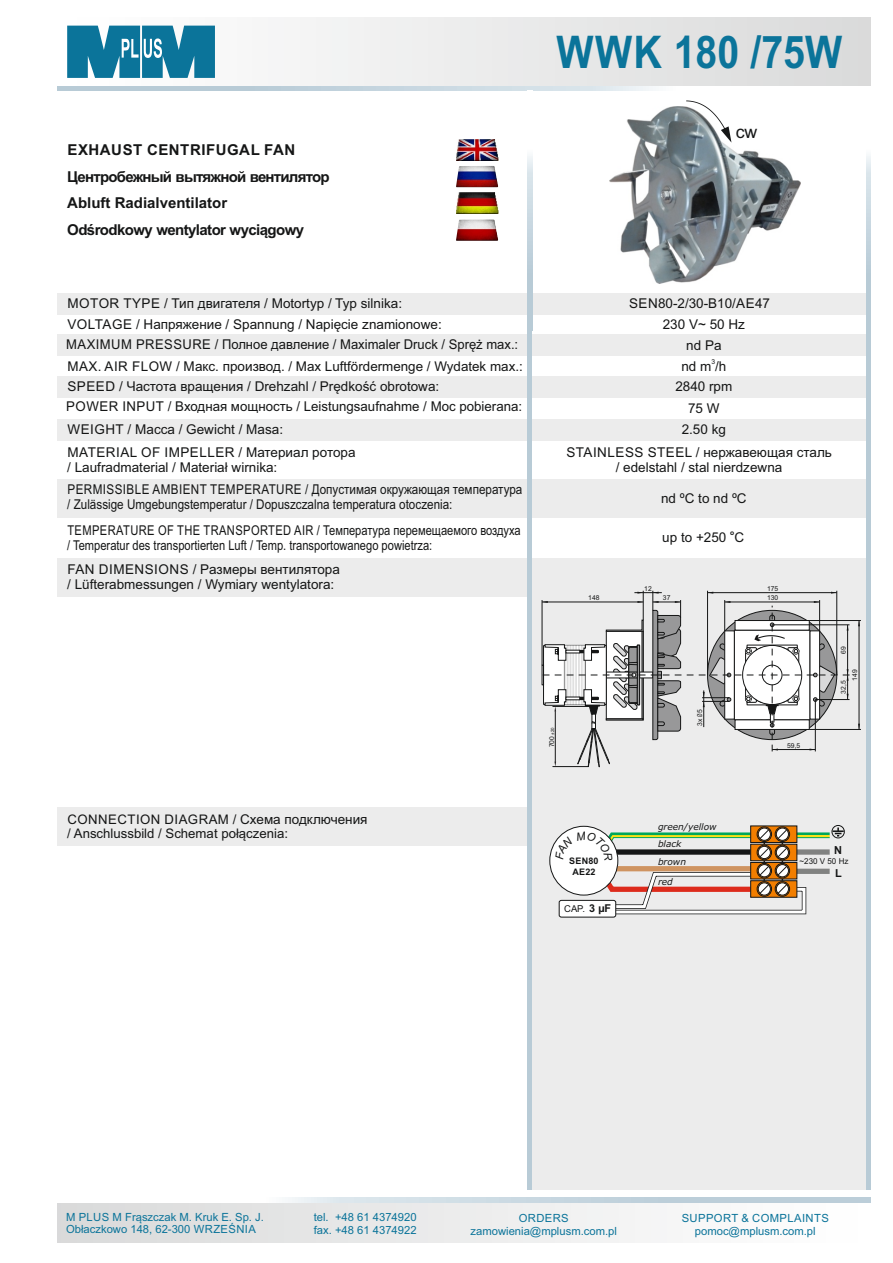
<style>
.page{position:relative;width:893px;height:1263px;background:#fff}
.page>*{position:absolute;margin:0;border:0;box-sizing:border-box;transform-origin:0 0}
.t1{font:700 45px "Arial";color:#0b749a;scale:.88 1}
.t2{font:17.7px "Arial";color:#151616}
.t3{font:700 15px/26.4px "Arial";letter-spacing:-.04em;color:#151616}
.t4{font:700 15px "Arial";color:#151616}
.t5{font:13.5px/15.1px "Arial";color:#151616}
.t6{font:13.5px/15.1px "Arial";color:#151616;scale:.82 1}
.t7{font:13.5px/15.1px "Arial";color:#151616;scale:.87 1}
.t8{font:13.5px "Arial";color:#151616;scale:.96 1}
.t9{font:13.35px "Arial";color:#151616}
.t10{font:13.2px/14.9px "Arial";color:#151616}
.t11{font:11.25px/12.3px "Arial";color:#0b749a}
.t12{font:11.25px/12.3px "Arial";letter-spacing:.035em;color:#0b749a;text-align:center}
.t13{font:700 11.1px/23px "Arial";color:#151616}
.t14{font:9.45px "Arial";color:#151616}
.t15{font:italic 9px/17.4px "Verdana";color:#151616}
.t16{font:700 9px/10.1px "Arial";letter-spacing:.02em;color:#151616;text-align:center}
.t17{font:8.1px "Arial";color:#151616}
.t18{font:6.75px/11.6px "Arial";color:#151616}
.t19{font:700 6.75px "Arial";color:#151616}
.t20{font:6.75px "Arial";color:#151616;scale:.66 1}
.s1{font-size:13.5px}
.s2{font-size:4.35px}
.s3{font-weight:700;font-size:10.8px}
</style>
<div class="page">
<div style="left:57px;top:558px;width:475px;height:38px;background:#ececec"></div>
<div style="left:57px;top:1202px;width:813px;height:40px;background:linear-gradient(to right,#d9dada,#fff)"></div>
<svg style="left:288px;top:1198px;width:582px;height:4px;background:#c9d8e1"></svg>
<div style="left:532px;top:558px;width:334px;height:631px;background:#ececec"></div>
<div style="left:57px;top:17px;width:813px;height:69px;background:linear-gradient(to right,#f9fcfd,#dcdcdb)"></div>
<svg style="left:58px;top:86px;width:595px;height:5px;background:#c6d6df"></svg>
<svg style="left:67px;top:26px;width:148px;height:52px;background:#2a86a7"></svg>
<div style="left:57px;top:334px;width:813px;height:22px;background:#ececec"></div>
<div style="left:57px;top:376px;width:813px;height:21px;background:#ececec"></div>
<div style="left:57px;top:419px;width:813px;height:21px;background:#ececec"></div>
<div style="left:57px;top:293px;width:813px;height:21px;background:#ececec"></div>
<div style="left:57px;top:479px;width:813px;height:39px;background:#ececec"></div>
<img style="left:457px;top:192px;width:41px;height:22px">
<img style="left:457px;top:140px;width:41px;height:21px">
<img style="left:456px;top:219px;width:42px;height:22px">
<img style="left:456px;top:166px;width:42px;height:21px">
<hr style="left:866px;top:289px;width:4px;height:900px;background:#b8cbd6">
<svg style="left:866px;top:156px;width:4px;height:133px"></svg>
<div style="left:57px;top:807px;width:471px;height:38px;background:#ececec"></div>
<hr style="left:528px;top:289px;width:4px;height:900px;background:#b8cbd6">
<svg style="left:528px;top:156px;width:4px;height:133px"></svg>
<img style="left:609px;top:107px;width:192px;height:177px">
<svg style="left:686px;top:100px;width:45px;height:43px"></svg>
<div style="left:796px;top:869px;width:34px;height:5px;background:#818281"></div>
<div style="left:796px;top:849px;width:34px;height:6px;background:#818281"></div>
<hr style="left:796px;top:832px;width:34px;height:3px;background:#00a759">
<hr style="left:796px;top:835px;width:34px;height:3px;background:#fbe116">
<hr style="left:797px;top:837px;width:33px;height:1px;background:#00a759">
<div style="left:832px;top:825px;width:12px;height:13px;border:1px solid #151616;border-radius:50%"></div>
<svg style="left:832px;top:827px;width:12px;height:9px"></svg>
<div style="left:550px;top:826px;width:68px;height:69px;background:#fff;border:1px solid #151616;border-radius:50%"></div>
<div style="left:559px;top:900px;width:57px;height:17px;background:#a5a5a5;border:1px solid #151616;border-radius:2px"></div>
<hr style="left:809px;top:620px;width:52px;height:1px;background:#151616">
<hr style="left:809px;top:729px;width:52px;height:1px;background:#151616">
<hr style="left:859px;top:620px;width:1px;height:109px;background:#151616">
<svg style="left:541px;top:591px;width:308px;height:176px"></svg>
<svg style="left:555px;top:826px;width:253px;height:90px"></svg>
<h1 class="t1" style="left:556px;top:35px;width:326px">WWK 180 /75W</h1>
<p class="t3" style="left:67px;top:138px;width:264px">EXHAUST CENTRIFUGAL FAN<br>Центробежный вытяжной вентилятор</p>
<p class="t4" style="left:67px;top:197px;width:162px">Abluft Radialventilator</p>
<p class="t3" style="left:67px;top:218px;width:238px">Odśrodkowy wentylator wyciągowy</p>
<p class="t5" style="left:67px;top:294px;width:376px;line-height:20.9px">MOTOR TYPE / Тип двигателя / Motortyp / Typ silnika:<br>VOLTAGE / Напряжение / Spannung / Napięcie znamionowe:</p>
<p class="t8" style="left:66px;top:339px;width:472px">MAXIMUM PRESSURE / Полное давление / Maximaler Druck / Spręż max.:</p>
<p class="t9" style="left:67px;top:361px;width:457px">MAX. AIR FLOW / <span class="s1">Макс. производ</span>. / Max Luftfördermenge / Wydatek max.:</p>
<p class="t5" style="left:67px;top:380px;width:373px">SPEED / Частота вращения / Drehzahl / Prędkość obrotowa:</p>
<p class="t5" style="left:66px;top:400px;width:457px">POWER INPUT / Bходная мощность / Leistungsaufnahme / Moc pobierana:</p>
<p class="t5" style="left:67px;top:423px;width:217px">WEIGHT / Масса / Gewicht / Masa:</p>
<h2 class="t2" style="left:736px;top:125px;width:23px">cw</h2>
<p class="t5" style="left:629px;top:297px;width:142px">SEN80-2/30-B10/AE47</p>
<p class="t5" style="left:663px;top:318px;width:84px">230 V~ 50 Hz</p>
<p class="t5" style="left:686px;top:339px;width:37px">nd Pa</p>
<p class="t18" style="left:711px;top:357px;width:5px">3</p>
<p class="t5" style="left:681px;top:360px;width:47px">nd m /h</p>
<p class="t5" style="left:675px;top:377px;width:59px;line-height:21.3px;text-align:center">2840 rpm<br>75 W</p>
<p class="t5" style="left:682px;top:423px;width:46px">2.50 kg</p>
<p class="t5" style="left:67px;top:446px;width:290px">MATERIAL OF IMPELLER / Mатериал ротора / Laufradmaterial / Materiał wirnika:</p>
<p class="t5" style="left:566px;top:446px;width:267px;text-align:center">STAINLESS STEEL / нержавеющая сталь / edelstahl / stal nierdzewna</p>
<p class="t7" style="left:67px;top:483px;width:525px">PERMISSIBLE AMBIENT TEMPERATURE / Допустимая окружающая температура / Zulässige Umgebungstemperatur / Dopuszczalna temperatura otoczenia:</p>
<p class="t5" style="left:661px;top:492px;width:87px">nd ºC to nd ºC</p>
<p class="t6" style="left:67px;top:524px;width:554px">TEMPERATURE OF THE TRANSPORTED AIR / Температура перемещаемого воздуха / Temperatur des transportierten Luft / Temp. transportowanego powietrza:</p>
<p class="t19" style="left:730px;top:530px;width:6px">o</p>
<p class="t5" style="left:662px;top:531px;width:83px">up to +250 C</p>
<p class="t5" style="left:67px;top:563px;width:274px">FAN DIMENSIONS / Pазмеры вентилятора / Lüfterabmessungen / Wymiary wentylatora:</p>
<p class="t18" style="left:644px;top:583px;width:9px">12</p>
<p class="t18" style="left:588px;top:592px;width:13px">148</p>
<p class="t18" style="left:663px;top:592px;width:9px">37</p>
<p class="t18" style="left:767px;top:583px;width:13px">175</p>
<p class="t18" style="left:767px;top:592px;width:13px">130</p>
<p class="t18" style="left:547px;top:747px;width:21px;rotate:-90deg">700 <span class="s2">±20</span></p>
<p class="t18" style="left:695px;top:726px;width:18px;rotate:-90deg">3x 5</p>
<p class="t20" style="left:697px;top:717px;width:7px;rotate:-90deg">Ø</p>
<p class="t18" style="left:787px;top:740px;width:15px">59,5</p>
<p class="t18" style="left:838px;top:654px;width:9px;rotate:-90deg">69</p>
<p class="t18" style="left:838px;top:681px;width:13px;text-indent:-13px;rotate:-90deg">32,5<br>149</p>
<p class="t10" style="left:67px;top:813px;width:302px">CONNECTION DIAGRAM / <span class="s1">Cхема подключения </span>/ Anschlussbild / Schemat połączenia:</p>
<p class="t16" style="left:569px;top:857px;width:31px">SEN80<br>AE22</p>
<p class="t14" style="left:564px;top:905px;width:48px">CAP. <span class="s3">3 µF</span></p>
<p class="t15" style="left:658px;top:819px;width:60px">green/yellow black<br>brown</p>
<p class="t15" style="left:658px;top:873px;width:16px">red</p>
<p class="t13" style="left:834px;top:840px;width:9px">N<br>L</p>
<p class="t17" style="left:800px;top:858px;width:50px">~230 V 50 Hz</p>
<p class="t11" style="left:66px;top:1211px;width:199px">M PLUS M Frąszczak M. Kruk E. Sp. J.<br>Obłaczkowo 148, 62-300 WRZEŚNIA</p>
<p class="t11" style="left:314px;top:1212px;width:104px">tel. +48 61 4374920 fax. +48 61 4374922</p>
<p class="t12" style="left:682px;top:1213px;width:149px">SUPPORT &amp; COMPLAINTS pomoc@mplusm.com.pl</p>
<p class="t11" style="left:470px;top:1213px;width:148px;text-align:center">ORDERS zamowienia@mplusm.com.pl</p>
</div>
